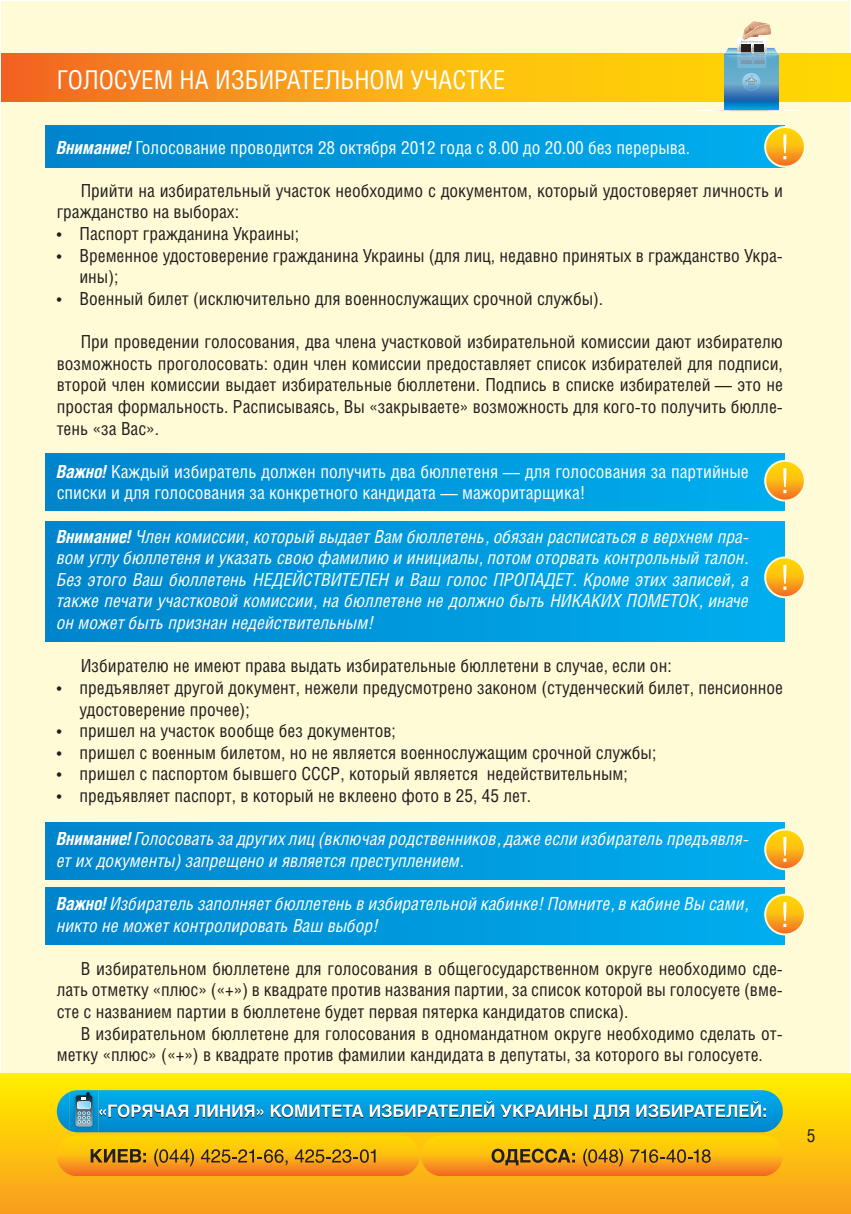
<style>
.page{position:relative;width:851px;height:1214px;background:#fff}
.page>*{position:absolute;margin:0;border:0;box-sizing:border-box;transform-origin:0 0}
.t1{font:26px "Helios Cond";color:#fff}
.t2{font:18px/21.6px "Helios Cond";color:#231f20}
.t3{font:italic 18px/21.6px "Helios Cond";color:#fff}
.t4{font:18px/21.6px "Helios Cond";color:#fff}
.s1{font-weight:700;font-style:italic}
.s2{font-weight:700}
</style>
<div class="page">
<div style="left:1px;top:1px;width:848px;height:1211px;background:#fffbd6"></div>
<div style="left:0;top:1073px;width:850px;height:140px;background:linear-gradient(to bottom,#fff000,#f99b1e)"></div>
<svg style="left:57px;top:1089px;width:725px;height:86px;background:#89a572"></svg>
<div style="left:45px;top:126px;width:739px;height:41px;background:linear-gradient(to right,#0084cc,#02aeee)"></div>
<div style="left:45px;top:454px;width:739px;height:56px;background:linear-gradient(to right,#0084cc,#01aeee)"></div>
<div style="left:45px;top:822px;width:739px;height:57px;background:linear-gradient(to right,#0084cc,#01aeee)"></div>
<div style="left:45px;top:887px;width:739px;height:57px;background:linear-gradient(to right,#0084cc,#01aeee)"></div>
<div style="left:45px;top:521px;width:739px;height:120px;background:linear-gradient(to right,#0084cc,#00aeee)"></div>
<svg style="left:765px;top:127px;width:39px;height:40px"></svg>
<div style="left:764px;top:126px;width:41px;height:42px;border:2px solid #fffbd6;border-radius:50%"></div>
<svg style="left:783px;top:134px;width:3px;height:25px"></svg>
<svg style="left:765px;top:461px;width:39px;height:39px"></svg>
<div style="left:764px;top:460px;width:41px;height:41px;border:2px solid #fffbd6;border-radius:50%"></div>
<svg style="left:783px;top:468px;width:3px;height:25px"></svg>
<svg style="left:765px;top:829px;width:39px;height:40px"></svg>
<div style="left:764px;top:828px;width:41px;height:42px;border:2px solid #fffbd6;border-radius:50%"></div>
<svg style="left:783px;top:836px;width:3px;height:25px"></svg>
<svg style="left:765px;top:894px;width:39px;height:40px"></svg>
<div style="left:764px;top:893px;width:41px;height:42px;border:2px solid #fffbd6;border-radius:50%"></div>
<svg style="left:783px;top:902px;width:3px;height:24px"></svg>
<svg style="left:765px;top:557px;width:39px;height:40px"></svg>
<div style="left:764px;top:556px;width:41px;height:42px;border:2px solid #fffbd6;border-radius:50%"></div>
<svg style="left:783px;top:565px;width:3px;height:24px"></svg>
<svg style="left:1px;top:54px;width:849px;height:47px;background:#f9a914"></svg>
<img style="left:694px;top:109px;width:110px;height:2px">
<svg style="left:724px;top:64px;width:54px;height:45px;background:#4090c3"></svg>
<img style="left:742px;top:72px;width:18px;height:18px">
<img style="left:750px;top:21px;width:19px;height:3px">
<img style="left:737px;top:64px;width:29px;height:4px">
<img style="left:746px;top:24px;width:24px;height:4px">
<svg style="left:724px;top:28px;width:55px;height:36px"></svg>
<svg style="left:745px;top:75px;width:11px;height:10px"></svg>
<h1 class="t1" style="left:57px;top:64px;width:450px">Голосуем на изб ирательном участке</h1>
<p class="t4" style="left:57px;top:136px;width:634px"><span class="s1">Внимание!</span> Голосование проводится 28 октября 2012 года с 8.00 до 20.00 без перерыва.</p>
<p class="t2" style="left:57px;top:179px;width:727px;text-indent:24px">Прийти на избирательный участок необходимо с документом, который удостоверяет личность и гражданство на выборах:</p>
<p class="t2" style="left:57px;top:222px;width:244px">• Паспорт гражданина Украины;</p>
<p class="t2" style="left:79px;top:244px;width:704px;text-indent:-23px">• Временное удостоверение гражданина Украины (для лиц, недавно принятых в гражданство Укра&shy;ины);</p>
<p class="t2" style="left:57px;top:287px;width:548px">• Военный билет (исключительно для военнослужащих срочной службы).</p>
<p class="t2" style="left:57px;top:330px;width:727px;text-align:justify;text-indent:24px">При проведении голосования, два члена участковой избирательной комиссии дают избирателю возможность проголосовать: один член комиссии предоставляет список избирателей для подписи, второй член комиссии выдает избирательные бюллетени. Подпись в списке избирателей — это не простая формальность. Расписываясь, Вы «закрываете» возможность для кого-то получить бюлле&shy;тень «за Вас».</p>
<p class="t4" style="left:57px;top:460px;width:693px"><span class="s1">Важно!</span> Каждый избиратель должен получить два бюллетеня — для голосования за партийные списки и для голосования за конкретного кандидата — мажоритарщика!</p>
<p class="t3" style="left:57px;top:525px;width:693px;text-align:justify"><span class="s2">Внимание!</span> Член комиссии, который выдает Вам бюллетень, обязан расписаться в верхнем пра&shy;вом углу бюллетеня и указать свою фамилию и инициалы, потом оторвать контрольный талон.<br>Без этого Ваш бюллетень НЕДЕЙСТВИТЕЛЕН и Ваш голос ПРОПАДЕТ. Кроме этих записей, а также печати участковой комиссии, на бюллетене не должно быть НИКАКИХ ПОМЕТОК, иначе он может быть признан недействительным!</p>
<p class="t2" style="left:81px;top:654px;width:592px">Избирателю не имеют права выдать избирательные бюллетени в случае, если он:</p>
<p class="t2" style="left:79px;top:676px;width:704px;text-indent:-23px">• предъявляет другой документ, нежели предусмотрено законом (студенческий билет, пенсионное удостоверение прочее);</p>
<p class="t2" style="left:57px;top:719px;width:341px">• пришел на участок вообще без документов;</p>
<p class="t2" style="left:57px;top:741px;width:601px">• пришел с военным билетом, но не является военнослужащим срочной службы;</p>
<p class="t2" style="left:57px;top:762px;width:255px">• пришел с паспортом бывшего СССР</p>
<p class="t2" style="left:340px;top:762px;width:289px">, который является недействительным;</p>
<p class="t2" style="left:57px;top:784px;width:476px">• предъявляет паспорт, в который не вклеено фото в 25, 45 лет.</p>
<p class="t3" style="left:57px;top:827px;width:693px"><span class="s2">Внимание!</span> Голосовать за других лиц (включая родственников, даже если избиратель предъявля&shy;ет их документы) запрещено и является преступлением.</p>
<p class="t3" style="left:57px;top:892px;width:693px"><span class="s2">Важно!</span> Избиратель заполняет бюллетень в избирательной кабинке! Помните, в кабине Вы сами, никто не может контролировать Ваш выбор!</p>
<p class="t2" style="left:57px;top:957px;width:727px;text-align:justify;text-indent:24px">В избирательном бюллетене для голосования в общегосударственном округе необходимо сде&shy;лать отметку «плюс» («+») в квадрате против названия партии, за список которой вы голосуете (вме&shy;сте с названием партии в бюллетене будет первая пятерка кандидатов списка).</p>
<p class="t2" style="left:57px;top:1022px;width:727px;text-indent:24px">В избирательном бюллетене для голосования в одномандатном округе необходимо сделать от&shy;метку «плюс» («+») в квадрате против фамилии кандидата в депутаты, за которого вы голосуете.</p>
<p class="t2" style="left:806px;top:1124px;width:10px">5</p>
</div>
